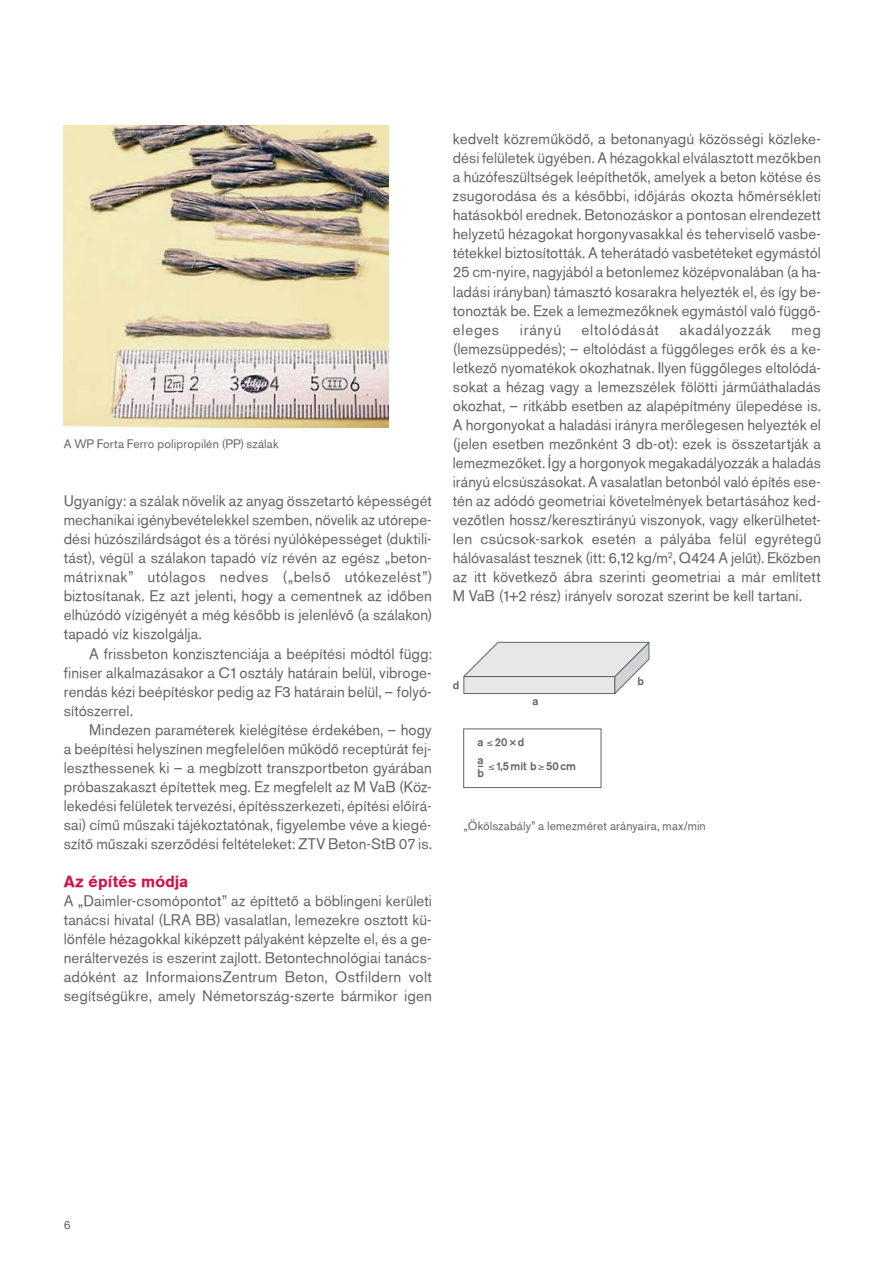
<style>
.page{position:relative;width:893px;height:1263px;background:#fff}
.page>*{position:absolute;margin:0;border:0;box-sizing:border-box;transform-origin:0 0}
.t1{font:700 15.75px "Akzidenz Grotesk PFL";letter-spacing:.02em;color:#ce154d}
.t2{font:15px/19px "Akzidenz Grotesk PFL";letter-spacing:.03em;color:#636466;text-align:justify}
.t3{font:15px "Akzidenz Grotesk PFL";letter-spacing:.07em;color:#636466}
.t4{font:12px "Akzidenz Grotesk PFL";letter-spacing:.035em;color:#636466}
.t5{font:11.25px/13.5px "Akzidenz Grotesk Md PFL";letter-spacing:.015em;color:#636466}
</style>
<div class="page">
<img style="left:64px;top:125px;width:324px;height:302px">
<div style="left:463px;top:729px;width:138px;height:59px;border:1px solid #636466"></div>
<svg style="left:463px;top:641px;width:187px;height:53px;background:#dfe0e1"></svg>
<p class="t4" style="left:64px;top:436px;width:216px">A WP Forta Ferro polipropilén (PP) szálak</p>
<p class="t2" style="left:64px;top:491px;width:369px">Ugyanígy: a szálak növelik az anyag összetartó képességét mechanikai igénybevételekkel szemben, növelik az utórepe&shy;dési húzószilárdságot és a törési nyúlóképességet (duktili&shy;tást), végül a szálakon tapadó víz révén az egész „beton&shy;mátrixnak” utólagos nedves („belső utókezelést”) biztosítanak. Ez azt jelenti, hogy a cementnek az időben elhúzódó vízigényét a még később is jelenlévő (a szálakon) tapadó víz kiszolgálja.</p>
<p class="t2" style="left:64px;top:644px;width:369px;text-indent:26px">A frissbeton konzisztenciája a beépítési módtól függ: finiser alkalmazásakor a C1 osztály határain belül, vibroge&shy;rendás kézi beépítéskor pedig az F3 határain belül, – folyó&shy;sítószerrel.</p>
<p class="t2" style="left:64px;top:720px;width:369px;text-indent:26px">Mindezen paraméterek kielégítése érdekében, – hogy a beépítési helyszínen megfelelően működő receptúrát fej&shy;leszthessenek ki – a megbízott transzportbeton gyárában próbaszakaszt építettek meg. Ez megfelelt az M VaB (Köz&shy;lekedési felületek tervezési, építésszerkezeti, építési előírá&shy;sai) című műszaki tájékoztatónak, figyelembe véve a kiegé&shy;szítő műszaki szerződési feltételeket: ZTV Beton-StB 07 is.</p>
<p class="t1" style="left:64px;top:871px;width:126px">Az építés módja</p>
<p class="t2" style="left:64px;top:891px;width:369px">A „Daimler-csomópontot” az építtető a böblingeni kerületi tanácsi hivatal (LRA BB) vasalatlan, lemezekre osztott kü&shy;lönféle hézagokkal kiképzett pályaként képzelte el, és a ge&shy;neráltervezés is eszerint zajlott. Betontechnológiai tanács&shy;adóként az InformaionsZentrum Beton, Ostfildern volt segítségükre, amely Németország-szerte bármikor igen</p>
<p class="t2" style="left:453px;top:129px;width:369px">kedvelt közreműködő, a betonanyagú közösségi közleke&shy;dési felületek ügyében. A hézagokkal elválasztott mezőkben a húzófeszültségek leépíthetők, amelyek a beton kötése és zsugorodása és a későbbi, időjárás okozta hőmérsékleti hatásokból erednek. Betonozáskor a pontosan elrendezett helyzetű hézagokat horgonyvasakkal és teherviselő vasbe&shy;tétekkel biztosították. A teherátadó vasbetéteket egymástól 25 cm-nyire, nagyjából a betonlemez középvonalában (a ha&shy;ladási irányban) támasztó kosarakra helyezték el, és így be&shy;tonozták be. Ezek a lemezmezőknek egymástól való függő&shy;eleges</p>
<p class="t2" style="left:520px;top:320px;width:42px">irányú</p>
<p class="t3" style="left:582px;top:319px;width:79px">eltolódását</p>
<p class="t3" style="left:679px;top:319px;width:93px">akadályozzák</p>
<p class="t2" style="left:453px;top:320px;width:369px;text-indent:339px">meg (lemezsüppedés); – eltolódást a függőleges erők és a ke&shy;letkező nyomatékok okozhatnak. Ilyen függőleges eltolódá&shy;sokat a hézag vagy a lemezszélek fölötti járműáthaladás okozhat, – ritkább esetben az alapépítmény ülepedése is.<br>A horgonyokat a haladási irányra merőlegesen helyezték el (jelen esetben mezőnként 3 db-ot): ezek is összetartják a lemezmezőket. Így a horgonyok megakadályozzák a haladás irányú elcsúszásokat. A vasalatlan betonból való építés ese&shy;tén az adódó geometriai követelmények betartásához ked&shy;vezőtlen hossz/keresztirányú viszonyok, vagy elkerülhetet&shy;len csúcsok-sarkok esetén a pályába felül egyrétegű hálóvasalást tesznek (itt: 6,12 kg/m<sup>2</sup>, Q424 A jelűt). Eközben az itt következő ábra szerinti geometriai a már említett M VaB (1+2 rész) irányelv sorozat szerint be kell tartani.</p>
<p class="t5" style="left:453px;top:678px;width:8px">d</p>
<p class="t5" style="left:533px;top:694px;width:7px">a</p>
<p class="t5" style="left:478px;top:735px;width:48px">a ≤20×d</p>
<p class="t5" style="left:478px;top:759px;width:100px">– ≤1,5 mit b ≥ 50 cm</p>
<p class="t5" style="left:478px;top:753px;width:8px">a b</p>
<p class="t5" style="left:637px;top:674px;width:8px">b</p>
<p class="t4" style="left:463px;top:818px;width:244px">„Ökölszabály” a lemezméret arányaira, max/min</p>
<p class="t4" style="left:64px;top:1217px;width:8px">6</p>
</div>
